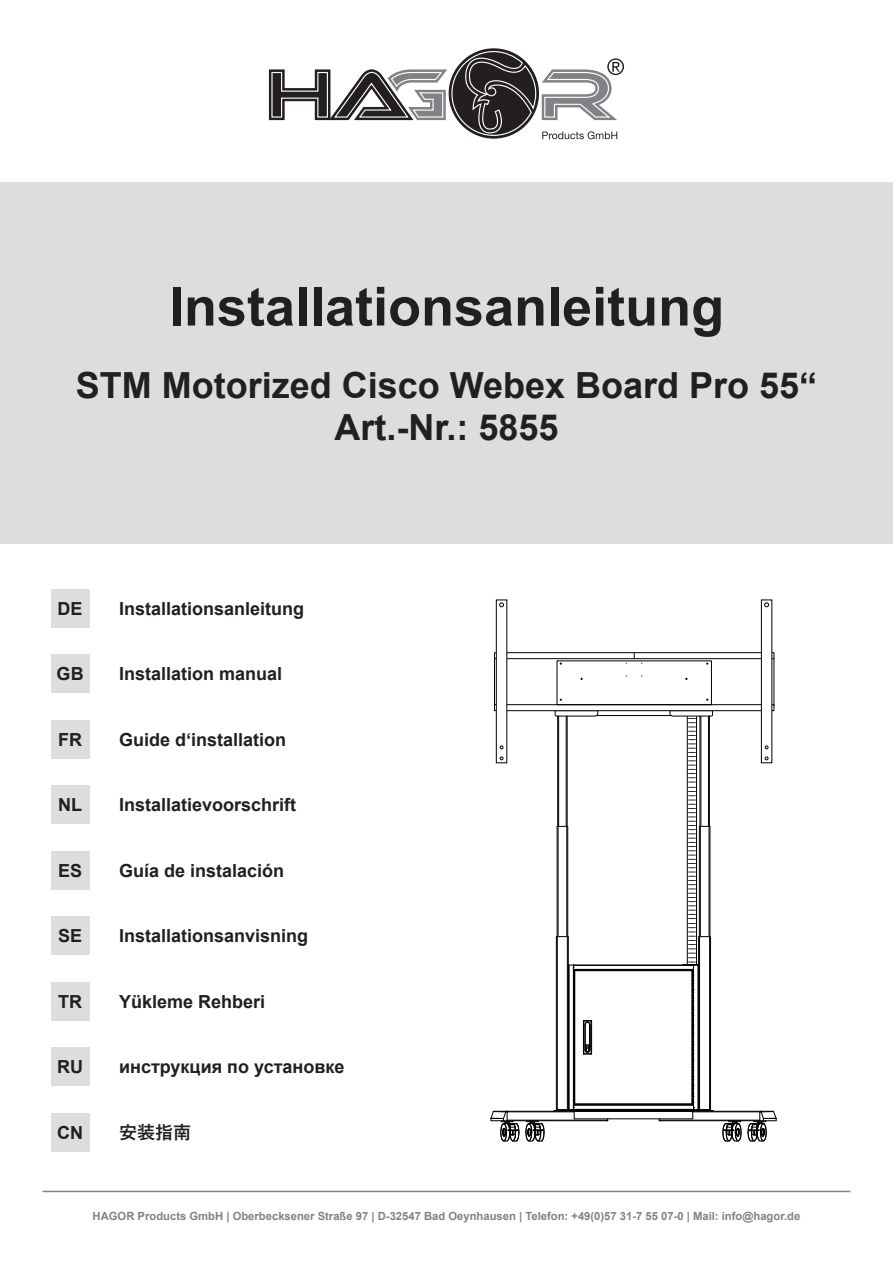
<style>
.page{position:relative;width:893px;height:1263px;background:#fff}
.page>*{position:absolute;margin:0;border:0;box-sizing:border-box;transform-origin:0 0}
.t1{font:700 54px "Arial";color:#231f20}
.t2{font:700 36px/42px "Arial";color:#231f20;text-align:center}
.t3{font:700 18px "Arial";color:#231f20}
.t4{font:700 18px "Yu Gothic";color:#231f20}
.t5{font:700 11.25px "Arial";color:#808285}
</style>
<div class="page">
<hr style="left:43px;top:1191px;width:807px;height:1px;background:#808285">
<svg style="left:269px;top:48px;width:355px;height:91px"></svg>
<div style="left:0;top:182px;width:893px;height:362px;background:#dcdddf"></div>
<div style="left:51px;top:589px;width:38px;height:38px;background:#dcdddf"></div>
<div style="left:51px;top:851px;width:38px;height:38px;background:#dcdddf"></div>
<div style="left:51px;top:654px;width:38px;height:39px;background:#dcdddf"></div>
<div style="left:51px;top:720px;width:38px;height:38px;background:#dcdddf"></div>
<div style="left:51px;top:916px;width:38px;height:39px;background:#dcdddf"></div>
<div style="left:51px;top:982px;width:38px;height:38px;background:#dcdddf"></div>
<div style="left:51px;top:1047px;width:38px;height:39px;background:#dcdddf"></div>
<div style="left:51px;top:785px;width:38px;height:39px;background:#dcdddf"></div>
<div style="left:51px;top:1113px;width:38px;height:38px;background:#dcdddf"></div>
<hr style="left:659px;top:1120px;width:101px;height:1px;background:#000">
<hr style="left:507px;top:1120px;width:101px;height:1px;background:#000">
<hr style="left:574px;top:1118px;width:119px;height:1px;background:#000">
<hr style="left:574px;top:1111px;width:119px;height:1px;background:#000">
<hr style="left:494px;top:1111px;width:80px;height:1px;background:#000">
<hr style="left:693px;top:1111px;width:80px;height:1px;background:#000">
<hr style="left:554px;top:1110px;width:159px;height:1px;background:#000">
<hr style="left:556px;top:1109px;width:154px;height:1px;background:#000">
<hr style="left:573px;top:1105px;width:120px;height:1px;background:#000">
<hr style="left:574px;top:1104px;width:118px;height:1px;background:#000">
<hr style="left:574px;top:1103px;width:118px;height:1px;background:#000">
<hr style="left:574px;top:970px;width:118px;height:1px;background:#000">
<hr style="left:573px;top:969px;width:120px;height:1px;background:#000">
<hr style="left:573px;top:965px;width:120px;height:1px;background:#000">
<hr style="left:569px;top:964px;width:129px;height:1px;background:#000">
<hr style="left:556px;top:937px;width:1px;height:173px;background:#000">
<hr style="left:557px;top:826px;width:1px;height:111px;background:#000">
<hr style="left:557px;top:937px;width:1px;height:172px;background:#000">
<hr style="left:557px;top:716px;width:1px;height:110px;background:#000">
<hr style="left:558px;top:826px;width:1px;height:111px;background:#000">
<hr style="left:558px;top:716px;width:1px;height:110px;background:#000">
<hr style="left:566px;top:716px;width:1px;height:110px;background:#000">
<hr style="left:566px;top:826px;width:1px;height:111px;background:#000">
<hr style="left:567px;top:716px;width:1px;height:110px;background:#000">
<hr style="left:567px;top:937px;width:1px;height:172px;background:#000">
<hr style="left:567px;top:826px;width:1px;height:111px;background:#000">
<hr style="left:568px;top:937px;width:1px;height:172px;background:#000">
<hr style="left:569px;top:965px;width:1px;height:144px;background:#000">
<hr style="left:573px;top:970px;width:1px;height:135px;background:#000">
<hr style="left:574px;top:970px;width:1px;height:134px;background:#000">
<svg style="left:568px;top:1091px;width:9px;height:28px"></svg>
<svg style="left:583px;top:1020px;width:10px;height:34px"></svg>
<svg style="left:722px;top:1110px;width:55px;height:32px"></svg>
<svg style="left:490px;top:1110px;width:55px;height:32px"></svg>
<svg style="left:554px;top:711px;width:45px;height:6px"></svg>
<svg style="left:669px;top:711px;width:46px;height:408px"></svg>
<hr style="left:597px;top:715px;width:74px;height:1px;background:#000">
<div style="left:494px;top:704px;width:280px;height:7px;border:1px solid #000"></div>
<div style="left:494px;top:652px;width:280px;height:7px;border:1px solid #000"></div>
<div style="left:556px;top:660px;width:156px;height:45px;border:1px solid #000"></div>
<hr style="left:494px;top:659px;width:1px;height:47px;background:#000">
<hr style="left:773px;top:659px;width:1px;height:47px;background:#000">
<div style="left:496px;top:600px;width:11px;height:163px;background:#fff"></div>
<div style="left:496px;top:600px;width:11px;height:163px;border:1px solid #000"></div>
<svg style="left:499px;top:602px;width:5px;height:5px"></svg>
<div style="left:761px;top:600px;width:11px;height:163px;background:#fff"></div>
<div style="left:761px;top:600px;width:11px;height:163px;border:1px solid #000"></div>
<svg style="left:764px;top:602px;width:5px;height:5px"></svg>
<h1 class="t1" style="left:169px;top:268px;width:557px">Installationsanleitung</h1>
<h2 class="t2" style="left:76px;top:364px;width:743px">STM Motorized Cisco Webex Board Pro 55“<br>Art.-Nr.: 5855</h2>
<p class="t3" style="left:58px;top:596px;width:27px">DE</p>
<p class="t3" style="left:119px;top:596px;width:187px">Installationsanleitung</p>
<p class="t3" style="left:57px;top:661px;width:28px">GB</p>
<p class="t3" style="left:119px;top:661px;width:165px">Installation manual</p>
<p class="t3" style="left:58px;top:727px;width:25px">FR</p>
<p class="t3" style="left:119px;top:727px;width:169px">Guide d‘installation</p>
<p class="t3" style="left:58px;top:792px;width:25px">NL</p>
<p class="t3" style="left:119px;top:792px;width:179px">Installatievoorschrift</p>
<p class="t3" style="left:58px;top:857px;width:26px">ES</p>
<p class="t3" style="left:119px;top:858px;width:167px">Guía de instalación</p>
<p class="t3" style="left:58px;top:923px;width:26px">SE</p>
<p class="t3" style="left:119px;top:923px;width:191px">Installationsanvisning</p>
<p class="t3" style="left:58px;top:988px;width:25px">TR</p>
<p class="t3" style="left:119px;top:989px;width:148px">Yükleme Rehberi</p>
<p class="t3" style="left:57px;top:1054px;width:27px">RU</p>
<p class="t3" style="left:119px;top:1054px;width:227px">инструкция по установке</p>
<p class="t3" style="left:57px;top:1119px;width:27px">CN</p>
<p class="t4" style="left:119px;top:1122px;width:73px">安装指南</p>
<p class="t5" style="left:93px;top:1208px;width:709px">HAGOR Products GmbH | Oberbecksener Straße 97 | D-32547 Bad Oeynhausen | Telefon: +49(0)57 31-7 55 07-0 | Mail: info@hagor.de</p>
</div>
